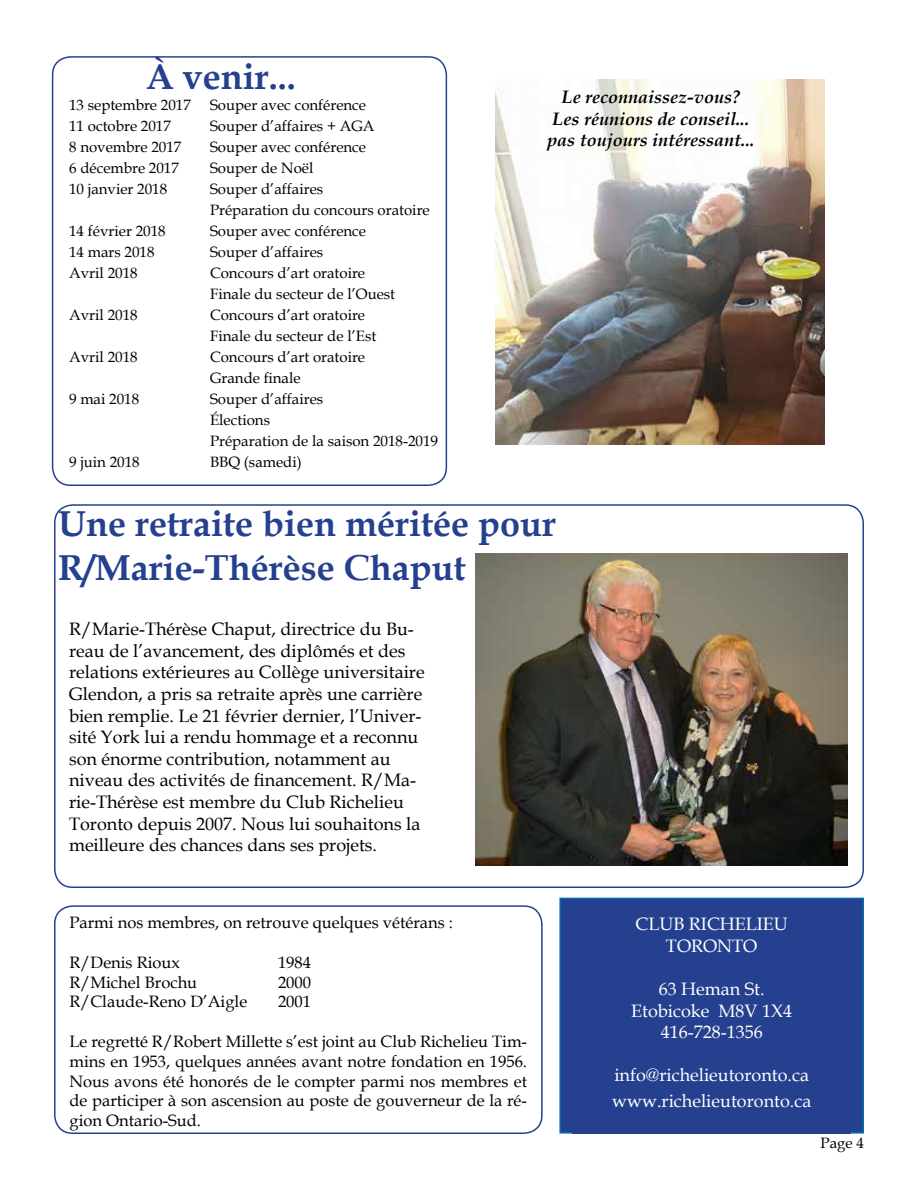
<style>
.page{position:relative;width:918px;height:1188px;background:#fff}
.page>*{position:absolute;margin:0;border:0;box-sizing:border-box;transform-origin:0 0}
.t1{font:700 36px/43.2px "Book Antiqua";color:#25408f}
.t2{font:18px/21.6px "Book Antiqua";color:#000}
.t3{font:18px/21.6px "Book Antiqua";color:#fff;text-align:center}
.t4{font:italic 700 18px/21.6px "Book Antiqua";color:#000;text-align:center}
.t5{font:18px/21.6px "Book Antiqua";color:#fff;text-align:center}
.t6{font:16.5px/19.8px "Book Antiqua";color:#000;text-align:justify}
.t7{font:15px/21px "Book Antiqua";color:#000}
</style>
<div class="page">
<div style="left:54px;top:504px;width:810px;height:384px;border:2px solid #25408f;border-radius:18px"></div>
<div style="left:52px;top:56px;width:395px;height:430px;border:2px solid #25408f;border-radius:18px"></div>
<div style="left:54px;top:905px;width:489px;height:229px;border:2px solid #25408f;border-radius:18px"></div>
<div style="left:559px;top:898px;width:305px;height:236px;background:#25408f;border:2px solid #006fa6"></div>
<div style="left:573px;top:917px;width:278px;height:217px;background:#25408f"></div>
<img style="left:475px;top:554px;width:373px;height:311px">
<img style="left:496px;top:80px;width:328px;height:364px">
<h1 class="t1" style="left:146px;top:55px;width:152px">À venir...</h1>
<p class="t4" style="left:547px;top:86px;width:209px">Le reconnaissez-vous?<br>Les réunions de conseil... pas toujours intéressant...</p>
<p class="t7" style="left:69px;top:94px;width:123px">13 septembre 2017</p>
<p class="t7" style="left:210px;top:94px;width:158px">Souper avec conférence</p>
<p class="t7" style="left:69px;top:115px;width:103px">11 octobre 2017</p>
<p class="t7" style="left:210px;top:115px;width:166px">Souper d’affaires + AGA</p>
<p class="t7" style="left:69px;top:136px;width:114px">8 novembre 2017</p>
<p class="t7" style="left:210px;top:136px;width:158px">Souper avec conférence</p>
<p class="t7" style="left:69px;top:157px;width:111px">6 décembre 2017</p>
<p class="t7" style="left:210px;top:157px;width:105px">Souper de Noël</p>
<p class="t7" style="left:69px;top:178px;width:100px">10 janvier 2018</p>
<p class="t7" style="left:210px;top:178px;width:221px">Souper d’affaires<br>Préparation du concours oratoire</p>
<p class="t7" style="left:69px;top:220px;width:98px">14 février 2018</p>
<p class="t7" style="left:210px;top:220px;width:158px">Souper avec conférence</p>
<p class="t7" style="left:69px;top:241px;width:87px">14 mars 2018</p>
<p class="t7" style="left:210px;top:241px;width:115px">Souper d’affaires</p>
<p class="t7" style="left:69px;top:262px;width:70px">Avril 2018</p>
<p class="t7" style="left:210px;top:262px;width:187px">Concours d’art oratoire<br>Finale du secteur de l’Ouest</p>
<p class="t7" style="left:69px;top:304px;width:70px">Avril 2018</p>
<p class="t7" style="left:210px;top:304px;width:168px">Concours d’art oratoire<br>Finale du secteur de l’Est</p>
<p class="t7" style="left:69px;top:346px;width:70px">Avril 2018</p>
<p class="t7" style="left:210px;top:346px;width:157px">Concours d’art oratoire<br>Grande finale</p>
<p class="t7" style="left:69px;top:388px;width:72px">9 mai 2018</p>
<p class="t7" style="left:210px;top:388px;width:230px">Souper d’affaires<br>Élections<br>Préparation de la saison 2018-2019</p>
<p class="t7" style="left:69px;top:451px;width:72px">9 juin 2018</p>
<p class="t7" style="left:210px;top:451px;width:93px">BBQ (samedi)</p>
<h1 class="t1" style="left:58px;top:502px;width:499px">Une retraite bien méritée pour<br>R/Marie-Thérèse Chaput</h1>
<p class="t2" style="left:69px;top:618px;width:357px">R/Marie-Thérèse Chaput, directrice du Bu&shy;reau de l’avancement, des diplômés et des relations extérieures au Collège universitaire Glendon, a pris sa retraite après une carrière bien remplie. Le 21 février dernier, l’Univer&shy;sité York lui a rendu hommage et a reconnu son énorme contribution, notamment au niveau des activités de financement. R/Ma&shy;rie-Thérèse est membre du Club Richelieu Toronto depuis 2007. Nous lui souhaitons la meilleure des chances dans ses projets.</p>
<p class="t6" style="left:70px;top:912px;width:385px">Parmi nos membres, on retrouve quelques vétérans :</p>
<p class="t6" style="left:70px;top:952px;width:112px">R/Denis Rioux</p>
<p class="t6" style="left:278px;top:952px;width:34px">1984</p>
<p class="t6" style="left:70px;top:972px;width:129px">R/Michel Brochu</p>
<p class="t6" style="left:278px;top:972px;width:34px">2000</p>
<p class="t6" style="left:70px;top:991px;width:179px">R/Claude-Reno D’Aigle</p>
<p class="t6" style="left:278px;top:991px;width:34px">2001</p>
<p class="t6" style="left:70px;top:1031px;width:459px">Le regretté R/Robert Millette s’est joint au Club Richelieu Tim&shy;mins en 1953, quelques années avant notre fondation en 1956.<br>Nous avons été honorés de le compter parmi nos membres et de participer à son ascension au poste de gouverneur de la ré&shy;gion Ontario-Sud.</p>
<p class="t5" style="left:636px;top:913px;width:154px">CLUB RICHELIEU<br>TORONTO</p>
<p class="t3" style="left:631px;top:978px;width:162px">63 Heman St.<br>Etobicoke M8V 1X4<br>416-728-1356</p>
<p class="t3" style="left:612px;top:1062px;width:201px;line-height:25.2px;text-align:left">info@richelieutoronto.ca www.richelieutoronto.ca</p>
<p class="t7" style="left:821px;top:1132px;width:45px">Page 4</p>
</div>
